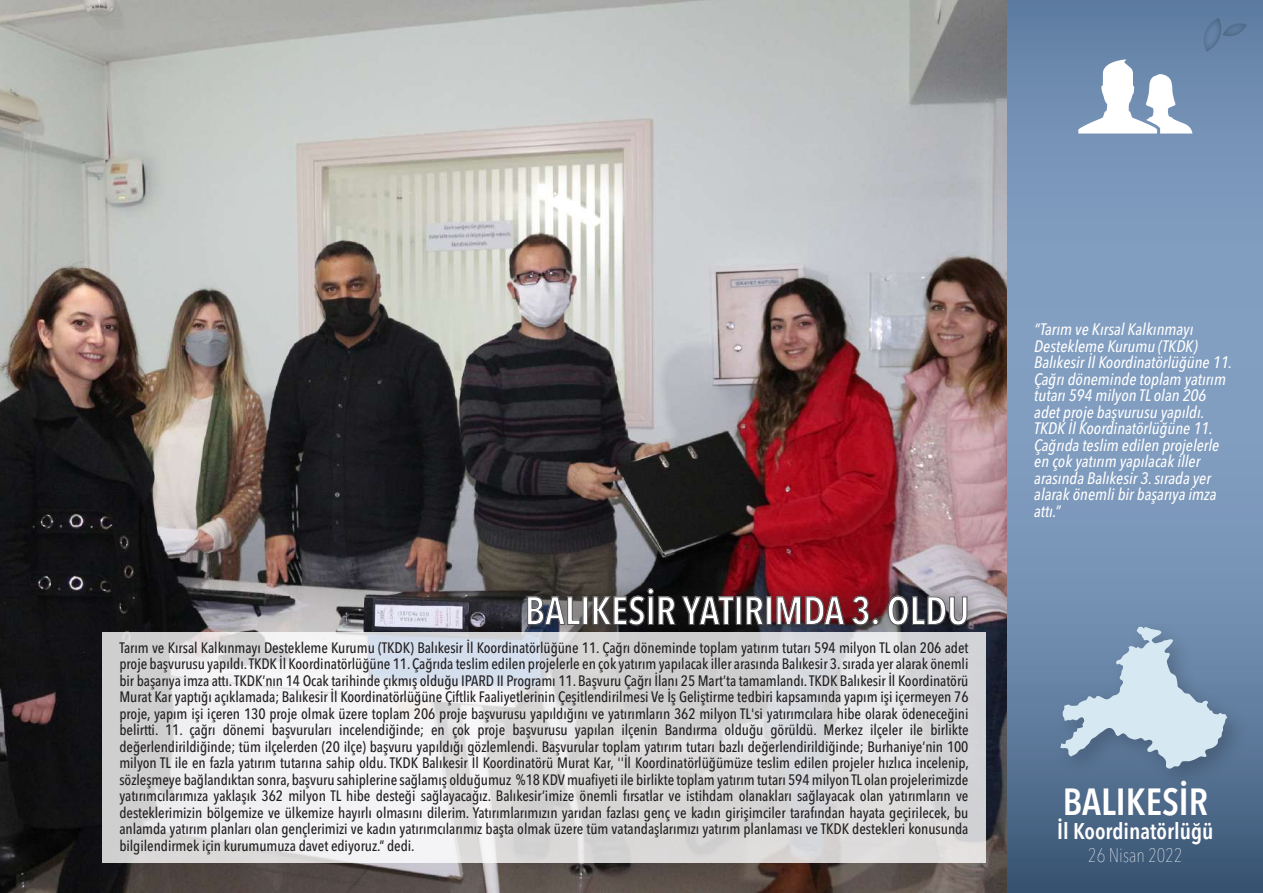
<style>
.page{position:relative;width:1263px;height:893px;background:#fff}
.page>*{position:absolute;margin:0;border:0;box-sizing:border-box;transform-origin:0 0}
.t1{font:600 condensed 39px "Avenir Next LT Pro";color:#fff}
.t2{font:600 condensed 37.5px "Avenir Next LT Pro";color:#fff}
.t3{font:600 condensed 22.5px "Avenir Next LT Pro";color:#fff}
.t4{font:200 condensed 19.5px "Avenir Next LT Pro";color:#fff}
.t5{font:italic 500 condensed 16.5px/16.5px "Avenir Next LT Pro";color:#fff}
.t6{font:500 condensed 15px/16.5px "Avenir Next LT Pro";letter-spacing:-.005em;color:#231f20;text-align:justify}
</style>
<div class="page">
<img style="left:0;top:0;width:1008px;height:893px">
<svg style="left:1008px;top:0;width:255px;height:893px;background:#718db0"></svg>
<img style="left:502px;top:566px;width:490px;height:91px">
<svg style="left:527px;top:596px;width:54px;height:29px;background:#575960"></svg>
<div style="left:583px;top:596px;width:5px;height:29px;border:1px solid #57585a"></div>
<svg style="left:592px;top:588px;width:142px;height:38px;background:#272323"></svg>
<div style="left:736px;top:596px;width:5px;height:29px;border:1px solid #57585a"></div>
<svg style="left:746px;top:596px;width:18px;height:29px"></svg>
<div style="left:766px;top:596px;width:6px;height:29px;border:1px solid #57585a"></div>
<svg style="left:776px;top:596px;width:69px;height:29px;background:#6d232c"></svg>
<svg style="left:851px;top:596px;width:27px;height:30px"></svg>
<svg style="left:887px;top:595px;width:81px;height:31px;background:#4b4a52"></svg>
<svg style="left:102px;top:633px;width:884px;height:230px"></svg>
<svg style="left:1204px;top:18px;width:43px;height:33px"></svg>
<svg style="left:1078px;top:59px;width:114px;height:75px"></svg>
<img style="left:1045px;top:612px;width:212px;height:187px">
<svg style="left:1060px;top:627px;width:167px;height:142px;background:#94abc2"></svg>
<h1 class="t1" style="left:525px;top:587px;width:446px">BALIKESİR YATIRIMDA 3. OLDU</h1>
<p class="t6" style="left:119px;top:639px;width:851px">Tarım ve Kırsal Kalkınmayı Destekleme Kurumu (TKDK) Balıkesir İl Koordinatörlüğüne 11. Çağrı döneminde toplam yatırım tutarı 594 milyon TL olan 206 adet proje başvurusu yapıldı. TKDK İl Koordinatörlüğüne 11. Çağrıda teslim edilen projelerle en çok yatırım yapılacak iller arasında Balıkesir 3. sırada yer alarak önemli bir başarıya imza attı. TKDK’nın 14 Ocak tarihinde çıkmış olduğu IPARD II Programı 11. Başvuru Çağrı İlanı 25 Mart’ta tamamlandı. TKDK Balıkesir İl Koordinatörü Murat Kar yaptığı açıklamada; Balıkesir İl Koordinatörlüğüne Çiftlik Faaliyetlerinin Çeşitlendirilmesi Ve İş Geliştirme tedbiri kapsamında yapım işi içermeyen 76 proje, yapım işi içeren 130 proje olmak üzere toplam 206 proje başvurusu yapıldığını ve yatırımların 362 milyon TL'si yatırımcılara hibe olarak ödeneceğini belirtti. 11. çağrı dönemi başvuruları incelendiğinde; en çok proje başvurusu yapılan ilçenin Bandırma olduğu görüldü. Merkez ilçeler ile birlikte değerlendirildiğinde; tüm ilçelerden (20 ilçe) başvuru yapıldığı gözlemlendi. Başvurular toplam yatırım tutarı bazlı değerlendirildiğinde; Burhaniye’nin 100 milyon TL ile en fazla yatırım tutarına sahip oldu. TKDK Balıkesir İl Koordinatörü Murat Kar, ''İl Koordinatörlüğümüze teslim edilen projeler hızlıca incelenip, sözleşmeye bağlandıktan sonra, başvuru sahiplerine sağlamış olduğumuz %18 KDV muafiyeti ile birlikte toplam yatırım tutarı 594 milyon TL olan projelerimizde yatırımcılarımıza yaklaşık 362 milyon TL hibe desteği sağlayacağız. Balıkesir’imize önemli fırsatlar ve istihdam olanakları sağlayacak olan yatırımların ve desteklerimizin bölgemize ve ülkemize hayırlı olmasını dilerim. Yatırımlarımızın yarıdan fazlası genç ve kadın girişimciler tarafından hayata geçirilecek, bu anlamda yatırım planları olan gençlerimizi ve kadın yatırımcılarımız başta olmak üzere tüm vatandaşlarımızı yatırım planlaması ve TKDK destekleri konusunda bilgilendirmek için kurumumuza davet ediyoruz.” dedi.</p>
<p class="t5" style="left:1034px;top:321px;width:199px">“Tarım ve Kırsal Kalkınmayı<br>Destekleme Kurumu (TKDK)<br>Balıkesir İl Koordinatörlüğüne 11.<br>Çağrı döneminde toplam yatırım tutarı 594 milyon TL olan 206 adet proje başvurusu yapıldı.<br>TKDK İl Koordinatörlüğüne 11.<br>Çağrıda teslim edilen projelerle en çok yatırım yapılacak iller arasında Balıkesir 3. sırada yer alarak önemli bir başarıya imza attı.”</p>
<h2 class="t2" style="left:1063px;top:779px;width:147px">BALIKESİR</h2>
<h3 class="t3" style="left:1057px;top:818px;width:158px">İl Koordinatörlüğü</h3>
<h3 class="t4" style="left:1088px;top:843px;width:96px">26 Nisan 2022</h3>
</div>
